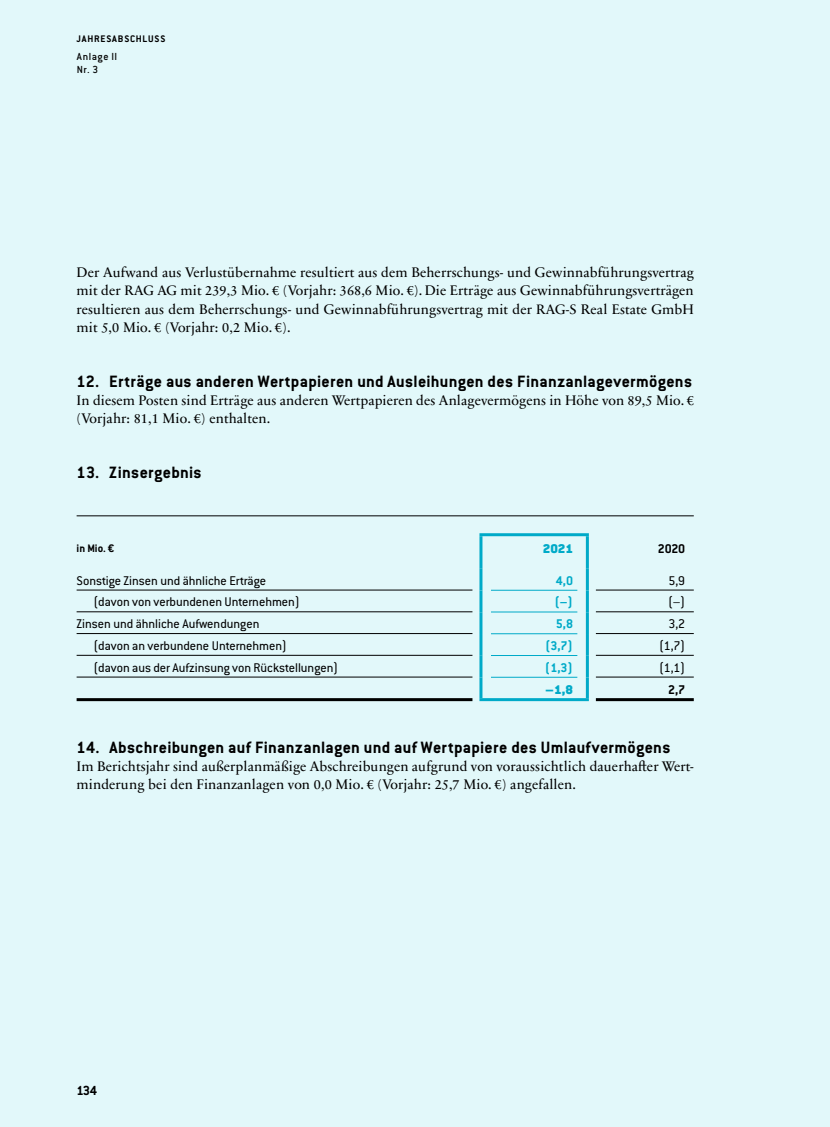
<style>
.page{position:relative;width:830px;height:1127px;background:#fff}
.page>*{position:absolute;margin:0;border:0;box-sizing:border-box;transform-origin:0 0}
.t1{font:700 18px "Conduit ITC Pro";letter-spacing:.015em;color:#000}
.t2{font:700 14.55px "Conduit ITC Pro";color:#000}
.t3{font:14.1px/18.3px "Sabon Next LT Pro";letter-spacing:.01em;color:#000}
.t4{font:13.8px "Conduit ITC Pro";color:#000}
.t5{font:700 13.8px "Conduit ITC Pro";color:#00aac8}
.t6{font:900 13.8px "Conduit ITC Pro";color:#00aac8}
.t7{font:700 13.8px "Conduit ITC Pro";color:#000}
.t8{font:700 12px "Conduit ITC Pro";color:#000}
.t9{font:500 11.25px/13.5px "Conduit ITC Pro";letter-spacing:.05em;color:#000}
.t10{font:700 10.5px "Conduit ITC Pro";color:#000}
.s1{font-size:13.8px}
</style>
<div class="page">
<div style="left:0;top:0;width:829px;height:1127px;background:#e2f8fa"></div>
<hr style="left:479px;top:533px;width:109px;height:3px;background:#00aac8">
<hr style="left:479px;top:536px;width:3px;height:33px;background:#00aac8">
<hr style="left:585px;top:536px;width:3px;height:33px;background:#00aac8">
<hr style="left:479px;top:569px;width:3px;height:21px;background:#00aac8">
<hr style="left:585px;top:569px;width:3px;height:21px;background:#00aac8">
<hr style="left:479px;top:590px;width:3px;height:22px;background:#00aac8">
<hr style="left:585px;top:590px;width:3px;height:22px;background:#00aac8">
<hr style="left:479px;top:612px;width:3px;height:22px;background:#00aac8">
<hr style="left:585px;top:612px;width:3px;height:22px;background:#00aac8">
<hr style="left:479px;top:634px;width:3px;height:22px;background:#00aac8">
<hr style="left:585px;top:634px;width:3px;height:22px;background:#00aac8">
<hr style="left:479px;top:656px;width:3px;height:21px;background:#00aac8">
<hr style="left:585px;top:656px;width:3px;height:21px;background:#00aac8">
<hr style="left:479px;top:677px;width:3px;height:21px;background:#00aac8">
<hr style="left:585px;top:677px;width:3px;height:21px;background:#00aac8">
<hr style="left:479px;top:698px;width:109px;height:3px;background:#00aac8">
<hr style="left:595px;top:698px;width:98px;height:3px;background:#000">
<hr style="left:77px;top:698px;width:395px;height:3px;background:#000">
<hr style="left:77px;top:515px;width:616px;height:1px;background:#000">
<hr style="left:77px;top:590px;width:395px;height:1px;background:#000">
<hr style="left:490px;top:590px;width:87px;height:1px;background:#00aac8">
<hr style="left:595px;top:590px;width:98px;height:1px;background:#000">
<hr style="left:77px;top:611px;width:395px;height:1px;background:#000">
<hr style="left:490px;top:612px;width:87px;height:1px;background:#00aac8">
<hr style="left:595px;top:611px;width:98px;height:1px;background:#000">
<hr style="left:77px;top:633px;width:395px;height:1px;background:#000">
<hr style="left:490px;top:633px;width:87px;height:1px;background:#00aac8">
<hr style="left:595px;top:633px;width:98px;height:1px;background:#000">
<hr style="left:77px;top:655px;width:395px;height:1px;background:#000">
<hr style="left:490px;top:655px;width:87px;height:1px;background:#00aac8">
<hr style="left:595px;top:655px;width:98px;height:1px;background:#000">
<hr style="left:77px;top:677px;width:395px;height:1px;background:#000">
<hr style="left:490px;top:677px;width:87px;height:1px;background:#00aac8">
<hr style="left:595px;top:677px;width:98px;height:1px;background:#000">
<p class="t10" style="left:77px;top:33px;width:12px">Jahres-abschluss</p>
<p class="t9" style="left:77px;top:50px;width:42px">Anlage II<br>Nr. 3</p>
<p class="t3" style="left:77px;top:262px;width:618px;text-align:justify">Der Aufwand aus Verlustübernahme resultiert aus dem Beherrschungs- und Gewinnabführungsvertrag mit der <span class="s1">RAG AG</span> mit 239,3 Mio. € (Vorjahr: 368,6 Mio. €). Die Erträge aus Gewinnabführungsverträgen resultieren aus dem Beherrschungs- und Gewinnabführungsvertrag mit der <span class="s1">RAG</span>-<span class="s1">S</span> Real Estate GmbH mit 5,0 Mio. € (Vorjahr: 0,2 Mio. €).</p>
<p class="t1" style="left:77px;top:371px;width:616px">12. Erträge aus anderen Wertpapieren und Ausleihungen des Finanzanlagevermögens</p>
<p class="t3" style="left:77px;top:391px;width:618px">In diesem Posten sind Erträge aus anderen Wertpapieren des Anlagevermögens in Höhe von 89,5 Mio. € (Vorjahr: 81,1 Mio. €) enthalten.</p>
<p class="t1" style="left:77px;top:462px;width:127px">13. Zinsergebnis</p>
<p class="t8" style="left:77px;top:541px;width:39px">in Mio. €</p>
<p class="t6" style="left:542px;top:540px;width:32px">2021</p>
<p class="t7" style="left:657px;top:541px;width:29px">2020</p>
<p class="t4" style="left:77px;top:573px;width:191px">Sonstige Zinsen und ähnliche Erträge</p>
<p class="t5" style="left:555px;top:572px;width:19px">4,0</p>
<p class="t4" style="left:668px;top:573px;width:18px">5,9</p>
<p class="t4" style="left:94px;top:594px;width:207px">(davon von verbundenen Unternehmen)</p>
<p class="t5" style="left:554px;top:594px;width:20px">(–)</p>
<p class="t4" style="left:667px;top:594px;width:19px">(–)</p>
<p class="t4" style="left:77px;top:616px;width:184px">Zinsen und ähnliche Aufwendungen</p>
<p class="t5" style="left:555px;top:616px;width:19px">5,8</p>
<p class="t4" style="left:668px;top:616px;width:18px">3,2</p>
<p class="t4" style="left:94px;top:638px;width:195px">(davon an verbundene Unternehmen)</p>
<p class="t5" style="left:545px;top:637px;width:29px">(3,7)</p>
<p class="t4" style="left:658px;top:638px;width:28px">(1,7)</p>
<p class="t4" style="left:94px;top:659px;width:246px">(davon aus der Aufzinsung von Rückstellungen)</p>
<p class="t5" style="left:544px;top:659px;width:30px">(1,3)</p>
<p class="t4" style="left:658px;top:659px;width:28px">(1,1)</p>
<p class="t6" style="left:545px;top:681px;width:29px">–1,8</p>
<p class="t7" style="left:668px;top:681px;width:19px">2,7</p>
<p class="t1" style="left:77px;top:737px;width:595px">14. Abschreibungen auf Finanzanlagen und auf Wertpapiere des Umlaufvermögens</p>
<p class="t3" style="left:77px;top:757px;width:618px">Im Berichtsjahr sind außerplanmäßige Abschreibungen aufgrund von voraussichtlich dauerhafter Wert&shy;minderung bei den Finanzanlagen von 0,0 Mio. € (Vorjahr: 25,7 Mio. €) angefallen.</p>
<p class="t2" style="left:77px;top:1082px;width:22px">134</p>
</div>
